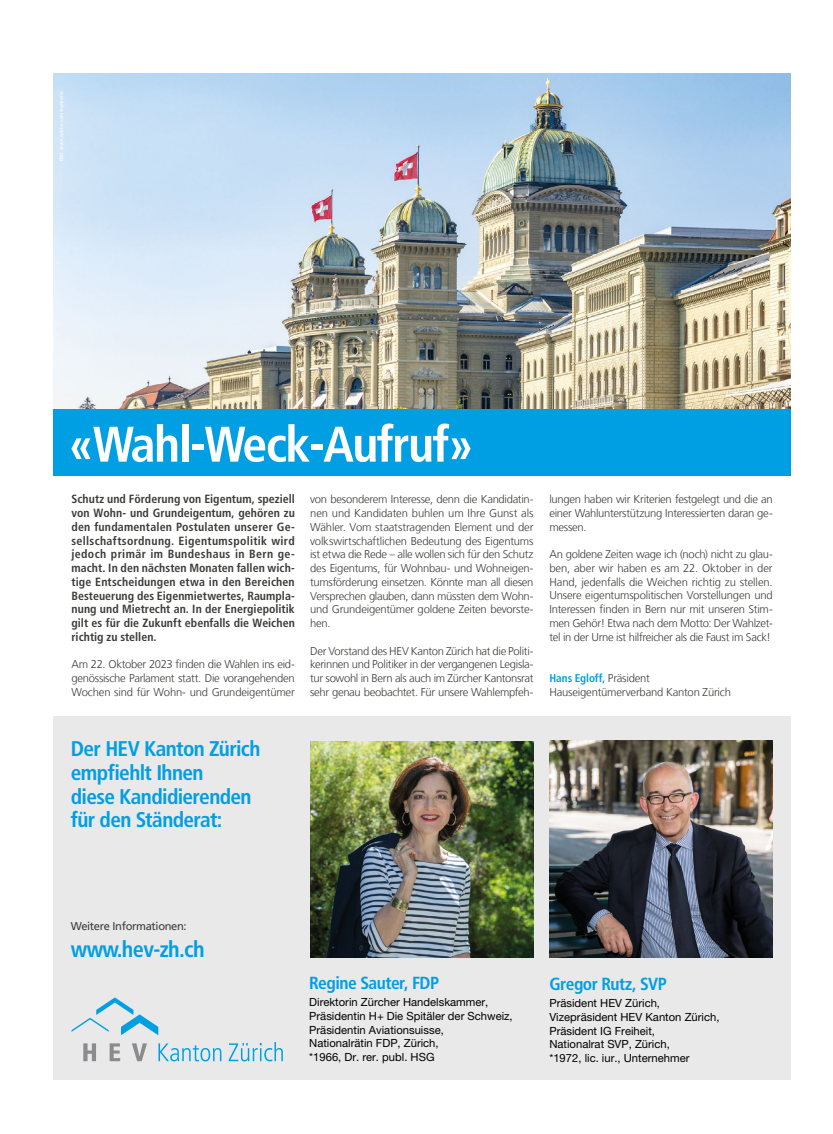
<style>
.page{position:relative;width:833px;height:1134px;background:#fff}
.page>*{position:absolute;margin:0;border:0;box-sizing:border-box;transform-origin:0 0}
.t1{font:700 condensed 50px "Frutiger LT Com";letter-spacing:-.03em;color:#fff}
.t2{font:700 condensed 22.5px "Frutiger LT Com";letter-spacing:-.03em;color:#009fe3}
.t3{font:700 condensed 21.25px/23.8px "Frutiger LT Com";letter-spacing:-.03em;color:#009fe3}
.t4{font:700 condensed 17.5px "Frutiger LT Com";letter-spacing:-.03em;color:#009fe3}
.t5{font:700 condensed 11.88px/13.8px "Frutiger LT Com";color:#3c3c3b;text-align:justify}
.t6{font:300 11.25px/13.8px "Frutiger LT Com";letter-spacing:-.025em;color:#3c3c3b;text-align:justify}
.t7{font:11.25px/13.8px "Helvetica Neue LT Pro";color:#000}
.t8{font:11.25px "Frutiger LT Com";letter-spacing:-.03em;color:#3c3c3b}
.t9{font:5px "Helvetica";color:#fff}
.s1{font-weight:700;font-stretch:condensed;color:#009fe3}
</style>
<div class="page">
<img style="left:53px;top:73px;width:737px;height:336px">
<div style="left:53px;top:409px;width:737px;height:67px;background:#009fe3"></div>
<div style="left:53px;top:716px;width:737px;height:364px;background:#e9e9e9"></div>
<img style="left:549px;top:740px;width:223px;height:217px">
<svg style="left:71px;top:997px;width:87px;height:38px"></svg>
<svg style="left:83px;top:1043px;width:13px;height:18px"></svg>
<svg style="left:110px;top:1043px;width:10px;height:18px"></svg>
<svg style="left:132px;top:1043px;width:15px;height:18px"></svg>
<svg style="left:158px;top:1043px;width:63px;height:18px"></svg>
<svg style="left:229px;top:1042px;width:54px;height:19px"></svg>
<img style="left:310px;top:741px;width:223px;height:216px">
<p class="t9" style="left:58px;top:161px;width:72px;rotate:-90deg">Bild: stock.adobe.com/eyetronic</p>
<h1 class="t1" style="left:68px;top:415px;width:407px">«Wahl-Weck-Aufruf»</h1>
<p class="t5" style="left:71px;top:492px;width:225px">Schutz und Förderung von Eigentum, speziell von Wohn- und Grundeigentum, gehören zu den fundamentalen Postulaten unserer Ge&shy;sellschaftsordnung. Eigentumspolitik wird jedoch primär im Bundeshaus in Bern ge&shy;macht. In den nächsten Monaten fallen wich&shy;tige Entscheidungen etwa in den Bereichen Besteuerung des Eigenmietwertes, Raumpla&shy;nung und Mietrecht an. In der Energiepolitik gilt es für die Zukunft ebenfalls die Weichen richtig zu stellen.</p>
<p class="t6" style="left:71px;top:658px;width:225px">Am 22. Oktober 2023 finden die Wahlen ins eid&shy;genössische Parlament statt. Die vorangehenden Wochen sind für Wohn- und Grundeigentümer</p>
<p class="t6" style="left:310px;top:493px;width:225px">von besonderem Interesse, denn die Kandidatin&shy;nen und Kandidaten buhlen um Ihre Gunst als Wähler. Vom staatstragenden Element und der volkswirtschaftlichen Bedeutung des Eigentums ist etwa die Rede – alle wollen sich für den Schutz des Eigentums, für Wohnbau- und Wohneigen&shy;tumsförderung einsetzen. Könnte man all diesen Versprechen glauben, dann müssten dem Wohn&shy;und Grundeigentümer goldene Zeiten bevorste&shy;hen.</p>
<p class="t6" style="left:310px;top:644px;width:225px">Der Vorstand des HEV Kanton Zürich hat die Politi&shy;kerinnen und Politiker in der vergangenen Legisla&shy;tur sowohl in Bern als auch im Zürcher Kantonsrat sehr genau beobachtet. Für unsere Wahlempfeh-</p>
<p class="t6" style="left:549px;top:493px;width:225px">lungen haben wir Kriterien festgelegt und die an einer Wahlunterstützung Interessierten daran ge&shy;messen.</p>
<p class="t6" style="left:549px;top:547px;width:225px">An goldene Zeiten wage ich (noch) nicht zu glau&shy;ben, aber wir haben es am 22. Oktober in der Hand, jedenfalls die Weichen richtig zu stellen.<br>Unsere eigentumspolitischen Vorstellungen und Interessen finden in Bern nur mit unseren Stim&shy;men Gehör! Etwa nach dem Motto: Der Wahlzet&shy;tel in der Urne ist hilfreicher als die Faust im Sack!</p>
<p class="t6" style="left:549px;top:671px;width:183px"><span class="s1">Hans Egloff,</span> Präsident<br>Hauseigentümerverband Kanton Zürich</p>
<h3 class="t3" style="left:71px;top:737px;width:191px">Der HEV Kanton Zürich empfiehlt Ihnen<br>diese Kandidierenden für den Ständerat:</h3>
<p class="t8" style="left:71px;top:919px;width:117px">Weitere Informationen:</p>
<h2 class="t2" style="left:71px;top:936px;width:135px">www.hev-zh.ch</h2>
<h3 class="t4" style="left:309px;top:972px;width:131px">Regine Sauter, FDP</h3>
<p class="t7" style="left:309px;top:995px;width:205px">Direktorin Zürcher Handelskammer,<br>Präsidentin H+ Die Spitäler der Schweiz,<br>Präsidentin Aviationsuisse,<br>Nationalrätin FDP, Zürich,<br>*1966, Dr. rer. publ. HSG</p>
<h3 class="t4" style="left:549px;top:973px;width:119px">Gregor Rutz, SVP</h3>
<p class="t7" style="left:549px;top:996px;width:172px">Präsident HEV Zürich,<br>Vizepräsident HEV Kanton Zürich,<br>Präsident IG Freiheit,<br>Nationalrat SVP, Zürich,<br>*1972, lic. iur., Unternehmer</p>
</div>
